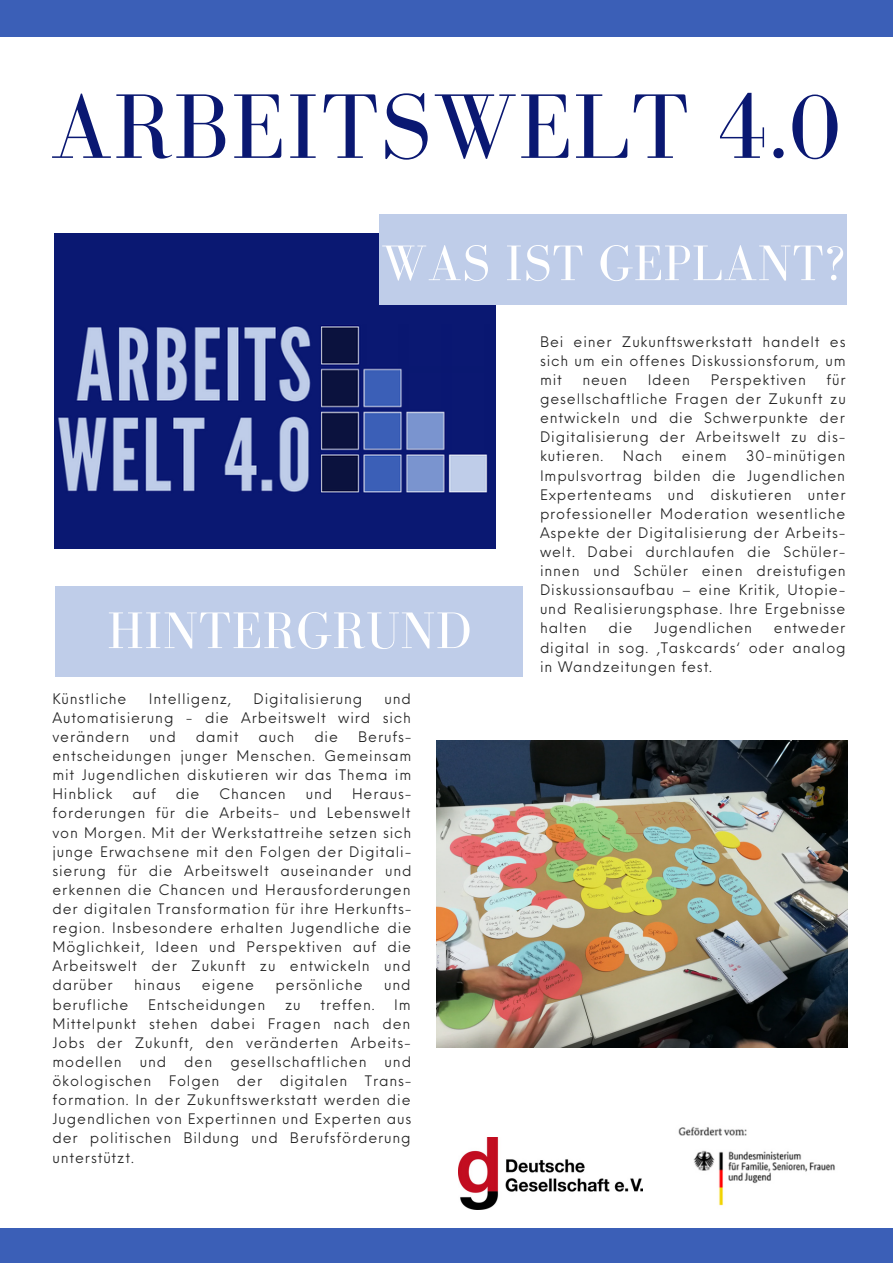
<style>
.page{position:relative;width:893px;height:1264px;background:#fff}
.page>*{position:absolute;margin:0;border:0;box-sizing:border-box;transform-origin:0 0}
.t1{font:94.35px "Bodoni FLF";letter-spacing:.01em;color:#0a1872}
.t2{font:52.95px "Bodoni FLF";letter-spacing:.01em;color:#fff}
.t3{font:51.45px "Bodoni FLF";letter-spacing:.01em;color:#fff}
.t4{font:14.25px/19px "Neue Einstellung";letter-spacing:.06em;color:#222;text-align:justify}
</style>
<div class="page">
<div style="left:0;top:1228px;width:892px;height:34px;background:#3b5fb7"></div>
<div style="left:0;top:0;width:892px;height:37px;background:#3b5fb7"></div>
<img style="left:437px;top:740px;width:410px;height:307px">
<img style="left:459px;top:1137px;width:183px;height:72px">
<img style="left:678px;top:1126px;width:157px;height:80px">
<img style="left:55px;top:233px;width:441px;height:315px">
<div style="left:379px;top:214px;width:467px;height:90px;background:#bfcde9"></div>
<div style="left:55px;top:586px;width:468px;height:90px;background:#bfcde9"></div>
<h1 class="t1" style="left:50px;top:75px;width:791px">ARBEITSWELT 4.0</h1>
<h3 class="t3" style="left:381px;top:235px;width:466px">WAS IST GEPLANT?</h3>
<h2 class="t2" style="left:107px;top:602px;width:365px">HINTERGRUND</h2>
<p class="t4" style="left:52px;top:687px;width:76px">Künstliche</p>
<p class="t4" style="left:149px;top:687px;width:84px">Intelligenz,</p>
<p class="t4" style="left:253px;top:687px;width:110px">Digitalisierung</p>
<p class="t4" style="left:52px;top:687px;width:360px;text-indent:332px">und Automatisierung - die Arbeitswelt wird sich verändern</p>
<p class="t4" style="left:52px;top:725px;width:360px;text-indent:305px">Berufs&shy;entscheidungen junger Menschen. Gemeinsam mit Jugendlichen diskutieren wir das Thema im Hinblick</p>
<p class="t4" style="left:149px;top:725px;width:28px">und</p>
<p class="t4" style="left:196px;top:725px;width:44px">damit</p>
<p class="t4" style="left:258px;top:725px;width:37px">auch</p>
<p class="t4" style="left:314px;top:725px;width:25px">die</p>
<p class="t4" style="left:132px;top:783px;width:25px">auf</p>
<p class="t4" style="left:176px;top:783px;width:25px">die</p>
<p class="t4" style="left:219px;top:783px;width:68px">Chancen</p>
<p class="t4" style="left:306px;top:783px;width:28px">und</p>
<p class="t4" style="left:52px;top:783px;width:360px;text-indent:299px">Heraus&shy;forderungen für die Arbeits- und Lebenswelt von Morgen. Mit der Werkstattreihe setzen sich junge Erwachsene mit den Folgen der Digitali&shy;sierung für die Arbeitswelt auseinander und erkennen die Chancen und Herausforderungen der digitalen Transformation für ihre Herkunfts&shy;region. Insbesondere erhalten Jugendliche die Möglichkeit, Ideen und Perspektiven auf die Arbeitswelt der Zukunft zu entwickeln und darüber</p>
<p class="t4" style="left:134px;top:974px;width:48px">hinaus</p>
<p class="t4" style="left:202px;top:974px;width:54px">eigene</p>
<p class="t4" style="left:275px;top:974px;width:89px">persönliche</p>
<p class="t4" style="left:384px;top:974px;width:28px">und</p>
<p class="t4" style="left:52px;top:993px;width:77px">berufliche</p>
<p class="t4" style="left:148px;top:993px;width:119px">Entscheidungen</p>
<p class="t4" style="left:285px;top:993px;width:17px">zu</p>
<p class="t4" style="left:320px;top:993px;width:56px">treffen.</p>
<p class="t4" style="left:52px;top:993px;width:360px;text-indent:342px">Im Mittelpunkt stehen dabei Fragen nach den Jobs der Zukunft, den veränderten Arbeits&shy;modellen</p>
<p class="t4" style="left:140px;top:1050px;width:28px">und</p>
<p class="t4" style="left:184px;top:1050px;width:29px">den</p>
<p class="t4" style="left:230px;top:1050px;width:138px">gesellschaftlichen</p>
<p class="t4" style="left:52px;top:1050px;width:360px;text-indent:332px">und ökologischen Folgen der digitalen Trans&shy;formation. In der Zukunftswerkstatt werden die Jugendlichen von Expertinnen und Experten aus der politischen Bildung und Berufsförderung unterstützt.</p>
<p class="t4" style="left:540px;top:330px;width:307px">Bei einer Zukunftswerkstatt handelt es sich um ein offenes Diskussionsforum, um mit</p>
<p class="t4" style="left:540px;top:369px;width:307px;text-indent:286px">für gesellschaftliche Fragen der Zukunft zu entwickeln und die Schwerpunkte der Digitalisierung der Arbeitswelt zu dis&shy;kutieren.</p>
<p class="t4" style="left:582px;top:369px;width:46px">neuen</p>
<p class="t4" style="left:647px;top:369px;width:44px">Ideen</p>
<p class="t4" style="left:710px;top:369px;width:97px">Perspektiven</p>
<p class="t4" style="left:540px;top:445px;width:307px;text-indent:206px">30-minütigen Impulsvortrag bilden die Jugendlichen Expertenteams und diskutieren unter professioneller Moderation wesentliche Aspekte der Digitalisierung der Arbeits&shy;welt. Dabei durchlaufen die Schüler&shy;innen und Schüler einen dreistufigen Diskussionsaufbau – eine Kritik, Utopie&shy;und Realisierungsphase. Ihre Ergebnisse halten</p>
<p class="t4" style="left:623px;top:445px;width:41px">Nach</p>
<p class="t4" style="left:682px;top:445px;width:46px">einem</p>
<p class="t4" style="left:608px;top:617px;width:25px">die</p>
<p class="t4" style="left:654px;top:617px;width:100px">Jugendlichen</p>
<p class="t4" style="left:540px;top:617px;width:307px;text-indent:234px">entweder digital in sog. ‚Taskcards‘ oder analog in Wandzeitungen fest.</p>
</div>
